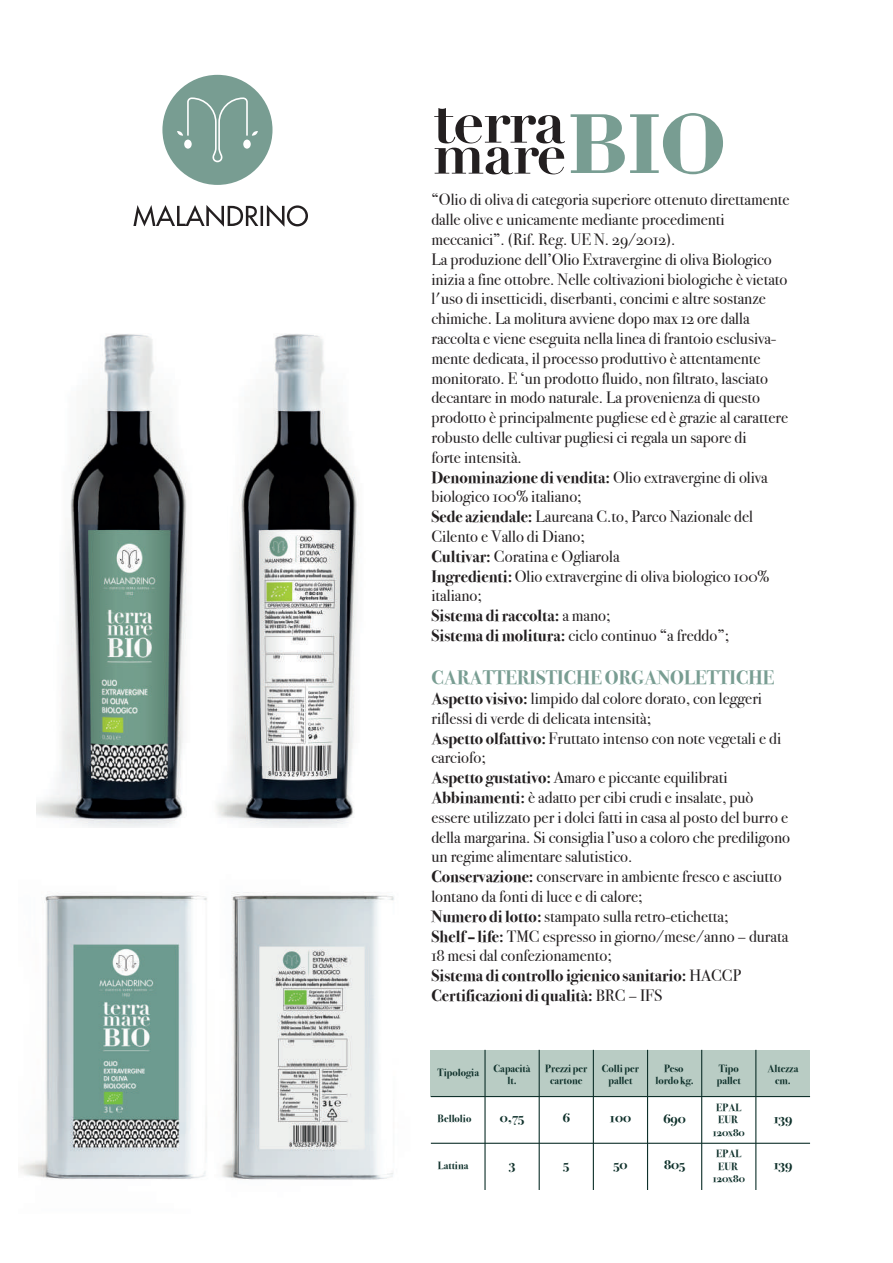
<style>
.page{position:relative;width:893px;height:1263px;background:#fff}
.page>*{position:absolute;margin:0;border:0;box-sizing:border-box;transform-origin:0 0}
.t1{font:700 19.5px "Bodoni Svty Two OSITCTT";color:#789d92}
.t2{font:16.5px/19.8px "Bodoni Svty Two OSITCTT";color:#231f20}
.t3{font:700 13.5px "Bodoni Svty Two OSITCTT";color:#0f312b}
.t4{font:700 10.5px/12.6px "Bodoni Svty Two OSITCTT";color:#0f312b;text-align:center}
.s1{font-weight:700}
</style>
<div class="page">
<div style="left:162px;top:75px;width:110px;height:110px;background:#789d92;border-radius:50%"></div>
<svg style="left:177px;top:97px;width:81px;height:65px"></svg>
<svg style="left:133px;top:205px;width:175px;height:22px"></svg>
<svg style="left:434px;top:108px;width:131px;height:66px"></svg>
<svg style="left:571px;top:113px;width:152px;height:61px"></svg>
<div style="left:539px;top:1050px;width:54px;height:46px;background:#b9ccc4"></div>
<div style="left:593px;top:1050px;width:54px;height:46px;background:#b9ccc4"></div>
<div style="left:647px;top:1050px;width:55px;height:46px;background:#b9ccc4"></div>
<div style="left:702px;top:1050px;width:54px;height:46px;background:#b9ccc4"></div>
<div style="left:756px;top:1050px;width:54px;height:46px;background:#b9ccc4"></div>
<div style="left:485px;top:1050px;width:54px;height:46px;background:#b9ccc4"></div>
<div style="left:431px;top:1050px;width:54px;height:46px;background:#b9ccc4"></div>
<hr style="left:431px;top:1143px;width:379px;height:1px;background:#0f312b">
<hr style="left:431px;top:1096px;width:379px;height:1px;background:#0f312b">
<hr style="left:755px;top:1050px;width:1px;height:140px;background:#0f312b">
<hr style="left:701px;top:1050px;width:1px;height:140px;background:#0f312b">
<hr style="left:647px;top:1050px;width:1px;height:140px;background:#0f312b">
<hr style="left:593px;top:1050px;width:1px;height:140px;background:#0f312b">
<hr style="left:539px;top:1050px;width:1px;height:140px;background:#0f312b">
<hr style="left:484px;top:1050px;width:2px;height:140px;background:#0f312b">
<img style="left:37px;top:334px;width:322px;height:494px">
<img style="left:18px;top:892px;width:376px;height:288px">
<p class="t2" style="left:431px;top:190px;width:360px">“Olio di oliva di categoria superiore ottenuto direttamente dalle olive e unicamente mediante procedimenti meccanici”. (Rif. Reg. UE N. 29/2012).<br>La produzione dell’Olio Extravergine di oliva Biologico inizia a fine ottobre. Nelle coltivazioni biologiche è vietato l'uso di insetticidi, diserbanti, concimi e altre sostanze chimiche. La molitura avviene dopo max 12 ore dalla raccolta e viene eseguita nella linea di frantoio esclusiva&shy;mente dedicata, il processo produttivo è attentamente monitorato. E ‘un prodotto fluido, non filtrato, lasciato decantare in modo naturale. La provenienza di questo prodotto è principalmente pugliese ed è grazie al carattere robusto delle cultivar pugliesi ci regala un sapore di<br>forte intensità.<br><span class="s1">Denominazione di vendita:</span> Olio extravergine di oliva biologico 100% italiano;<br><span class="s1">Sede aziendale:</span> Laureana C.to, Parco Nazionale del Cilento e Vallo di Diano;<br><span class="s1">Cultivar:</span> Coratina e Ogliarola<br><span class="s1">Ingredienti:</span> Olio extravergine di oliva biologico 100% italiano;<br><span class="s1">Sistema di raccolta:</span> a mano;<br><span class="s1">Sistema di molitura:</span> ciclo continuo “a freddo”;</p>
<p class="t1" style="left:431px;top:666px;width:344px">CARATTERISTICHE ORGANOLETTICHE</p>
<p class="t2" style="left:431px;top:689px;width:360px"><span class="s1">Aspetto visivo:</span> limpido dal colore dorato, con leggeri riflessi di verde di delicata intensità;<br><span class="s1">Aspetto olfattivo:</span> Fruttato intenso con note vegetali e di carciofo;<br><span class="s1">Aspetto gustativo:</span> Amaro e piccante equilibrati <span class="s1">Abbinamenti:</span> è adatto per cibi crudi e insalate, può essere utilizzato per i dolci fatti in casa al posto del burro e della margarina. Si consiglia l’uso a coloro che prediligono un regime alimentare salutistico.<br><span class="s1">Conservazione:</span> conservare in ambiente fresco e asciutto lontano da fonti di luce e di calore;<br><span class="s1">Numero di lotto:</span> stampato sulla retro-etichetta;<br><span class="s1">Shelf – life:</span> TMC espresso in giorno/mese/anno – durata 18 mesi dal confezionamento;<br><span class="s1">Sistema di controllo igienico sanitario:</span> HACCP <span class="s1">Certificazioni di qualità:</span> BRC – IFS</p>
<p class="t4" style="left:545px;top:1062px;width:43px">Prezzi per cartone</p>
<p class="t4" style="left:602px;top:1062px;width:38px">Colli per pallet</p>
<p class="t4" style="left:655px;top:1062px;width:40px">Peso lordo kg.</p>
<p class="t4" style="left:717px;top:1062px;width:26px;text-align:left">Tipo pallet</p>
<p class="t4" style="left:713px;top:1101px;width:34px">EPAL<br>EUR<br>120x80</p>
<p class="t4" style="left:713px;top:1147px;width:34px">EPAL<br>EUR<br>120x80</p>
<p class="t4" style="left:767px;top:1062px;width:32px">Altezza cm.</p>
<p class="t4" style="left:494px;top:1062px;width:38px">Capacità lt.</p>
<p class="t4" style="left:438px;top:1066px;width:43px">Tipologia</p>
<p class="t4" style="left:438px;top:1112px;width:35px">Bellolio</p>
<p class="t3" style="left:500px;top:1110px;width:26px">0,75</p>
<p class="t3" style="left:563px;top:1110px;width:9px">6</p>
<p class="t3" style="left:610px;top:1110px;width:23px">100</p>
<p class="t3" style="left:663px;top:1110px;width:24px">690</p>
<p class="t3" style="left:774px;top:1110px;width:20px">139</p>
<p class="t4" style="left:438px;top:1159px;width:32px">Lattina</p>
<p class="t3" style="left:509px;top:1156px;width:8px">3</p>
<p class="t3" style="left:563px;top:1156px;width:8px">5</p>
<p class="t3" style="left:613px;top:1156px;width:16px">50</p>
<p class="t3" style="left:664px;top:1156px;width:23px">805</p>
<p class="t3" style="left:774px;top:1156px;width:20px">139</p>
</div>
